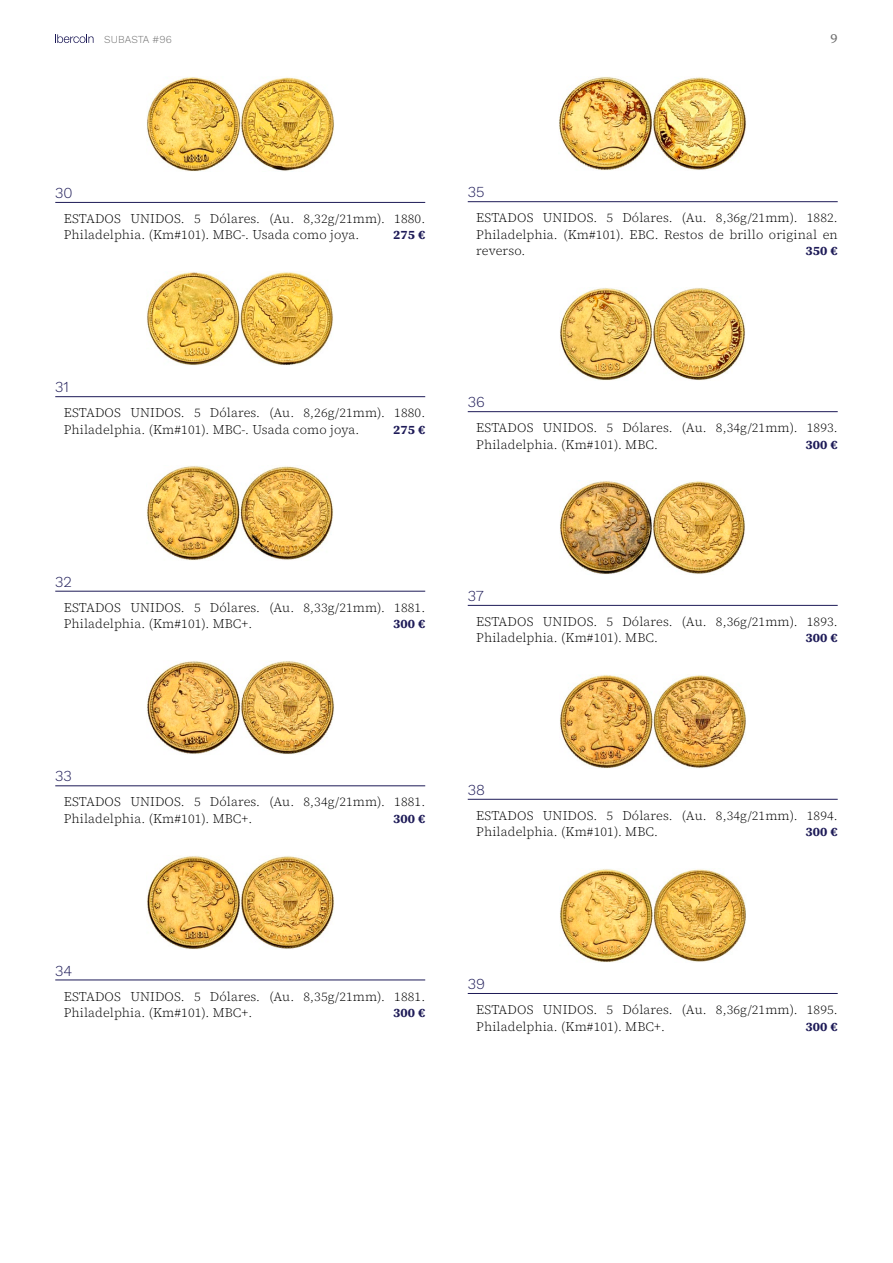
<style>
.page{position:relative;width:893px;height:1263px;background:#fff}
.page>*{position:absolute;margin:0;border:0;box-sizing:border-box;transform-origin:0 0}
.t1{font:300 15px "Work Sans";color:#1d1a57}
.t2{font:13.5px "Source Serif 4";color:#6e6e6e}
.t3{font:300 12.75px/16.5px "Source Serif 4";letter-spacing:.01em;color:#000}
.t4{font:700 12.75px "Source Serif 4";letter-spacing:.01em;color:#1d1a57}
.t5{font:300 10.5px "Work Sans";color:#6e6e6e}
</style>
<div class="page">
<hr style="left:55px;top:202px;width:370px;height:1px;background:#1d1a57">
<hr style="left:55px;top:396px;width:370px;height:1px;background:#1d1a57">
<hr style="left:55px;top:591px;width:370px;height:1px;background:#1d1a57">
<hr style="left:55px;top:785px;width:370px;height:1px;background:#1d1a57">
<hr style="left:55px;top:980px;width:370px;height:1px;background:#1d1a57">
<img style="left:147px;top:77px;width:187px;height:94px">
<img style="left:147px;top:272px;width:186px;height:93px">
<img style="left:147px;top:466px;width:186px;height:94px">
<img style="left:147px;top:661px;width:187px;height:94px">
<img style="left:147px;top:855px;width:187px;height:94px">
<hr style="left:468px;top:201px;width:370px;height:1px;background:#1d1a57">
<hr style="left:468px;top:411px;width:370px;height:1px;background:#1d1a57">
<hr style="left:468px;top:605px;width:370px;height:1px;background:#1d1a57">
<hr style="left:468px;top:799px;width:370px;height:1px;background:#1d1a57">
<hr style="left:468px;top:993px;width:370px;height:1px;background:#1d1a57">
<img style="left:559px;top:77px;width:187px;height:94px">
<img style="left:560px;top:287px;width:185px;height:94px">
<img style="left:560px;top:481px;width:185px;height:93px">
<img style="left:560px;top:675px;width:186px;height:93px">
<img style="left:560px;top:869px;width:186px;height:93px">
<svg style="left:55px;top:34px;width:39px;height:9px"></svg>
<p class="t5" style="left:104px;top:32px;width:69px">SUBASTA #96</p>
<p class="t2" style="left:830px;top:30px;width:9px">9</p>
<p class="t1" style="left:55px;top:182px;width:19px">30</p>
<p class="t3" style="left:64px;top:211px;width:363px">ESTADOS UNIDOS. 5 Dólares. (Au. 8,32g/21mm). 1880.<br>Philadelphia. (Km#101). MBC-. Usada como joya.</p>
<p class="t4" style="left:393px;top:226px;width:34px">275 €</p>
<p class="t1" style="left:468px;top:181px;width:18px">35</p>
<p class="t3" style="left:476px;top:210px;width:363px;text-align:justify">ESTADOS UNIDOS. 5 Dólares. (Au. 8,36g/21mm). 1882.<br>Philadelphia. (Km#101). EBC. Restos de brillo original en reverso.</p>
<p class="t4" style="left:805px;top:242px;width:34px">350 €</p>
<p class="t1" style="left:55px;top:376px;width:15px">31</p>
<p class="t3" style="left:64px;top:405px;width:363px">ESTADOS UNIDOS. 5 Dólares. (Au. 8,26g/21mm). 1880.<br>Philadelphia. (Km#101). MBC-. Usada como joya.</p>
<p class="t4" style="left:393px;top:421px;width:34px">275 €</p>
<p class="t1" style="left:468px;top:391px;width:18px">36</p>
<p class="t3" style="left:476px;top:420px;width:363px">ESTADOS UNIDOS. 5 Dólares. (Au. 8,34g/21mm). 1893.<br>Philadelphia. (Km#101). MBC.</p>
<p class="t4" style="left:805px;top:436px;width:34px">300 €</p>
<p class="t1" style="left:55px;top:571px;width:18px">32</p>
<p class="t3" style="left:64px;top:599px;width:363px">ESTADOS UNIDOS. 5 Dólares. (Au. 8,33g/21mm). 1881.<br>Philadelphia. (Km#101). MBC+.</p>
<p class="t4" style="left:393px;top:615px;width:34px">300 €</p>
<p class="t1" style="left:468px;top:585px;width:17px">37</p>
<p class="t3" style="left:476px;top:613px;width:363px">ESTADOS UNIDOS. 5 Dólares. (Au. 8,36g/21mm). 1893.<br>Philadelphia. (Km#101). MBC.</p>
<p class="t4" style="left:805px;top:629px;width:34px">300 €</p>
<p class="t1" style="left:55px;top:765px;width:18px">33</p>
<p class="t3" style="left:64px;top:794px;width:363px">ESTADOS UNIDOS. 5 Dólares. (Au. 8,34g/21mm). 1881.<br>Philadelphia. (Km#101). MBC+.</p>
<p class="t4" style="left:393px;top:810px;width:34px">300 €</p>
<p class="t1" style="left:468px;top:779px;width:19px">38</p>
<p class="t3" style="left:476px;top:807px;width:363px">ESTADOS UNIDOS. 5 Dólares. (Au. 8,34g/21mm). 1894.<br>Philadelphia. (Km#101). MBC.</p>
<p class="t4" style="left:805px;top:823px;width:34px">300 €</p>
<p class="t1" style="left:55px;top:959px;width:18px">34</p>
<p class="t3" style="left:64px;top:988px;width:363px">ESTADOS UNIDOS. 5 Dólares. (Au. 8,35g/21mm). 1881.<br>Philadelphia. (Km#101). MBC+.</p>
<p class="t4" style="left:393px;top:1004px;width:34px">300 €</p>
<p class="t1" style="left:468px;top:973px;width:19px">39</p>
<p class="t3" style="left:476px;top:1002px;width:363px">ESTADOS UNIDOS. 5 Dólares. (Au. 8,36g/21mm). 1895.<br>Philadelphia. (Km#101). MBC+.</p>
<p class="t4" style="left:805px;top:1017px;width:34px">300 €</p>
</div>
